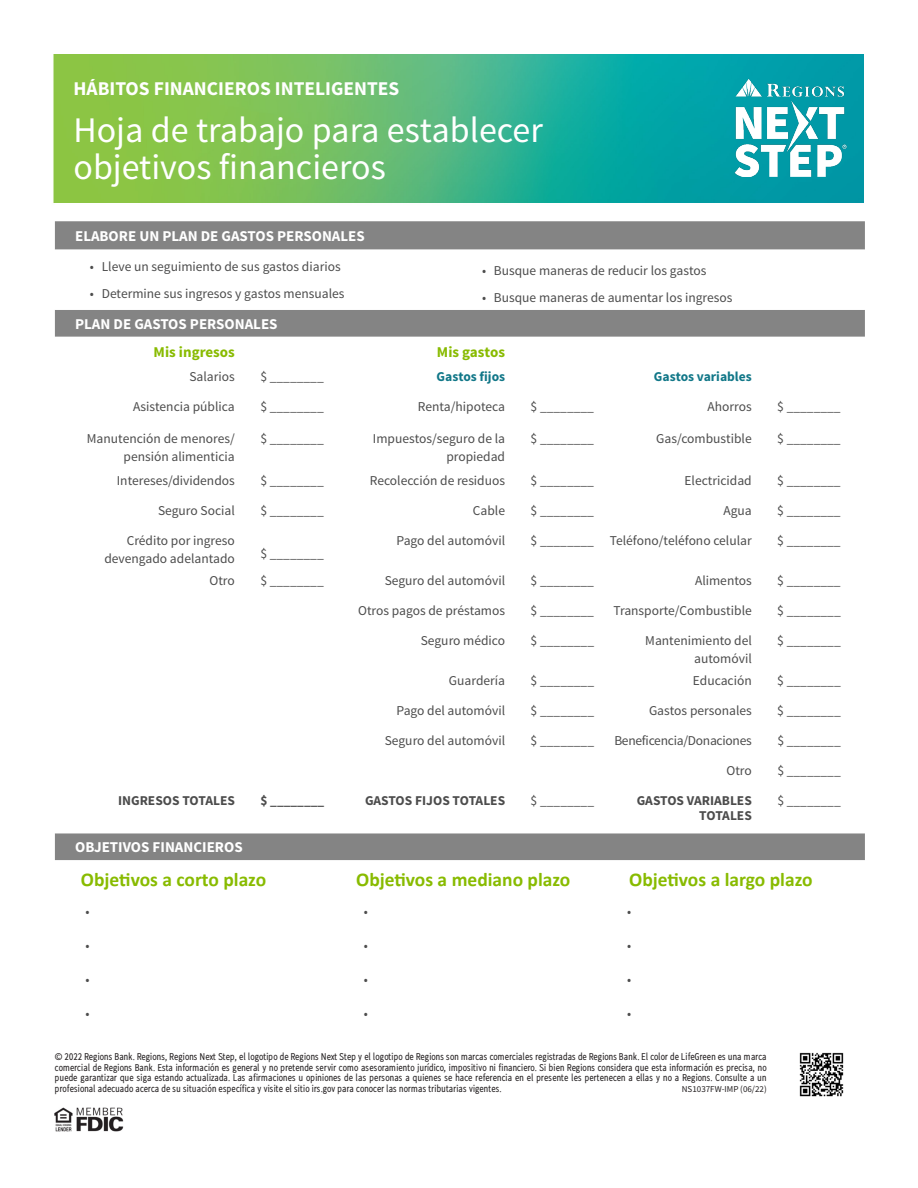
<style>
.page{position:relative;width:918px;height:1188px;background:#fff}
.page>*{position:absolute;margin:0;border:0;box-sizing:border-box;transform-origin:0 0}
.Normal_wrd_4{font:36px/37.5px "Source Sans Pro";color:#fff}
.Normal_wrd_1{font:700 19.5px "Calibri";color:#8b0}
.t1{font:700 19.5px "Source Sans Pro";color:#fff}
.Normal_wrd_2{font:700 15px "Source Sans Pro";color:#fff}
.Normal_wrd_2-2{font:700 15px "Source Sans Pro";color:#8b0}
.List_Paragraph_wrd_2{font:700 15px "Source Sans Pro";color:#8b0}
.List_Paragraph_wrd_2-2{font:13.5px/18px "Source Sans Pro";color:#4c4c4c;text-align:right}
.List_Paragraph_wrd_2-3{font:700 13.5px/15.6px "Source Sans Pro";color:#4c4c4c;text-align:right}
.List_Paragraph_wrd_2-4{font:700 13.5px "Source Sans Pro";color:#178}
.List_Paragraph_wrd_2-5{font:13.5px "Source Sans Pro";letter-spacing:-.02em;color:#4c4c4c}
.t2{font:10.5px/10.5px "Regions Sans Condensed";letter-spacing:-.005em;color:#231f20;text-align:justify}
.t3{font:9px "Source Sans Pro";color:#231f20}
</style>
<div class="page">
<img style="left:53px;top:54px;width:811px;height:173px">
<img style="left:735px;top:79px;width:114px;height:98px">
<img style="left:54px;top:1107px;width:70px;height:25px">
<img style="left:799px;top:1052px;width:45px;height:45px">
<div style="left:55px;top:221px;width:810px;height:639px;background:#848484"></div>
<svg style="left:55px;top:250px;width:810px;height:583px"></svg>
<h2 class="t1" style="left:74px;top:76px;width:327px">HÁBITOS FINANCIEROS INTELIGENTES</h2>
<p class="Normal_wrd_4" style="left:74px;top:112px;width:471px">Hoja de trabajo para establecer objetivos financieros</p>
<p class="Normal_wrd_2" style="left:75px;top:226px;width:291px">ELABORE UN PLAN DE GASTOS PERSONALES</p>
<p class="List_Paragraph_wrd_2-2" style="left:90px;top:258px;width:252px">• Lleve un seguimiento de sus gastos diarios</p>
<p class="List_Paragraph_wrd_2-2" style="left:90px;top:285px;width:256px">• Determine sus ingresos y gastos mensuales</p>
<p class="List_Paragraph_wrd_2-2" style="left:482px;top:262px;width:226px">• Busque maneras de reducir los gastos</p>
<p class="List_Paragraph_wrd_2-2" style="left:482px;top:289px;width:252px">• Busque maneras de aumentar los ingresos</p>
<p class="Normal_wrd_2" style="left:75px;top:314px;width:204px">PLAN DE GASTOS PERSONALES</p>
<p class="Normal_wrd_2-2" style="left:154px;top:343px;width:83px">Mis ingresos</p>
<p class="List_Paragraph_wrd_2" style="left:437px;top:343px;width:70px">Mis gastos</p>
<p class="List_Paragraph_wrd_2-2" style="left:189px;top:367px;width:47px">Salarios</p>
<p class="List_Paragraph_wrd_2-2" style="left:260px;top:367px;width:65px">$ ________</p>
<p class="List_Paragraph_wrd_2-4" style="left:437px;top:367px;width:70px">Gastos fijos</p>
<p class="List_Paragraph_wrd_2-4" style="left:654px;top:367px;width:99px">Gastos variables</p>
<p class="List_Paragraph_wrd_2-2" style="left:133px;top:397px;width:103px">Asistencia pública</p>
<p class="List_Paragraph_wrd_2-2" style="left:260px;top:397px;width:65px">$ ________</p>
<p class="List_Paragraph_wrd_2-2" style="left:418px;top:397px;width:89px">Renta/hipoteca</p>
<p class="List_Paragraph_wrd_2-2" style="left:531px;top:397px;width:65px">$ ________</p>
<p class="List_Paragraph_wrd_2-2" style="left:708px;top:397px;width:46px">Ahorros</p>
<p class="List_Paragraph_wrd_2-2" style="left:777px;top:397px;width:65px">$ ________</p>
<p class="List_Paragraph_wrd_2-2" style="left:87px;top:430px;width:149px">Manutención de menores/ pensión alimenticia</p>
<p class="List_Paragraph_wrd_2-2" style="left:260px;top:430px;width:65px">$ ________</p>
<p class="List_Paragraph_wrd_2-2" style="left:373px;top:430px;width:134px">Impuestos/seguro de la propiedad</p>
<p class="List_Paragraph_wrd_2-2" style="left:531px;top:430px;width:65px">$ ________</p>
<p class="List_Paragraph_wrd_2-2" style="left:656px;top:430px;width:97px">Gas/combustible</p>
<p class="List_Paragraph_wrd_2-2" style="left:777px;top:430px;width:65px">$ ________</p>
<p class="List_Paragraph_wrd_2-2" style="left:117px;top:472px;width:120px">Intereses/dividendos</p>
<p class="List_Paragraph_wrd_2-2" style="left:260px;top:472px;width:65px">$ ________</p>
<p class="List_Paragraph_wrd_2-2" style="left:370px;top:472px;width:137px">Recolección de residuos</p>
<p class="List_Paragraph_wrd_2-2" style="left:531px;top:472px;width:65px">$ ________</p>
<p class="List_Paragraph_wrd_2-2" style="left:685px;top:472px;width:69px">Electricidad</p>
<p class="List_Paragraph_wrd_2-2" style="left:777px;top:472px;width:65px">$ ________</p>
<p class="List_Paragraph_wrd_2-2" style="left:158px;top:502px;width:78px">Seguro Social</p>
<p class="List_Paragraph_wrd_2-2" style="left:260px;top:502px;width:65px">$ ________</p>
<p class="List_Paragraph_wrd_2-2" style="left:473px;top:502px;width:34px">Cable</p>
<p class="List_Paragraph_wrd_2-2" style="left:531px;top:502px;width:65px">$ ________</p>
<p class="List_Paragraph_wrd_2-2" style="left:723px;top:502px;width:30px">Agua</p>
<p class="List_Paragraph_wrd_2-2" style="left:777px;top:502px;width:65px">$ ________</p>
<p class="List_Paragraph_wrd_2-2" style="left:104px;top:532px;width:132px">Crédito por ingreso devengado adelantado</p>
<p class="List_Paragraph_wrd_2-2" style="left:397px;top:532px;width:110px">Pago del automóvil</p>
<p class="List_Paragraph_wrd_2-2" style="left:531px;top:532px;width:65px">$ ________</p>
<p class="List_Paragraph_wrd_2-2" style="left:610px;top:532px;width:143px">Teléfono/teléfono celular</p>
<p class="List_Paragraph_wrd_2-2" style="left:777px;top:532px;width:65px">$ ________</p>
<p class="List_Paragraph_wrd_2-2" style="left:260px;top:545px;width:65px">$ ________</p>
<p class="List_Paragraph_wrd_2-2" style="left:210px;top:572px;width:27px">Otro</p>
<p class="List_Paragraph_wrd_2-2" style="left:260px;top:572px;width:65px">$ ________</p>
<p class="List_Paragraph_wrd_2-2" style="left:385px;top:572px;width:122px">Seguro del automóvil</p>
<p class="List_Paragraph_wrd_2-2" style="left:531px;top:572px;width:65px">$ ________</p>
<p class="List_Paragraph_wrd_2-2" style="left:695px;top:572px;width:58px">Alimentos</p>
<p class="List_Paragraph_wrd_2-2" style="left:777px;top:572px;width:65px">$ ________</p>
<p class="List_Paragraph_wrd_2-2" style="left:358px;top:602px;width:148px">Otros pagos de préstamos</p>
<p class="List_Paragraph_wrd_2-2" style="left:531px;top:602px;width:65px">$ ________</p>
<p class="List_Paragraph_wrd_2-2" style="left:613px;top:602px;width:140px">Transporte/Combustible</p>
<p class="List_Paragraph_wrd_2-2" style="left:777px;top:602px;width:65px">$ ________</p>
<p class="List_Paragraph_wrd_2-2" style="left:421px;top:632px;width:86px">Seguro médico</p>
<p class="List_Paragraph_wrd_2-2" style="left:531px;top:632px;width:65px">$ ________</p>
<p class="List_Paragraph_wrd_2-2" style="left:645px;top:632px;width:108px">Mantenimiento del automóvil</p>
<p class="List_Paragraph_wrd_2-2" style="left:777px;top:632px;width:65px">$ ________</p>
<p class="List_Paragraph_wrd_2-2" style="left:449px;top:671px;width:58px">Guardería</p>
<p class="List_Paragraph_wrd_2-2" style="left:531px;top:671px;width:65px">$ ________</p>
<p class="List_Paragraph_wrd_2-2" style="left:693px;top:671px;width:60px">Educación</p>
<p class="List_Paragraph_wrd_2-2" style="left:777px;top:671px;width:65px">$ ________</p>
<p class="List_Paragraph_wrd_2-2" style="left:397px;top:701px;width:110px">Pago del automóvil</p>
<p class="List_Paragraph_wrd_2-2" style="left:531px;top:701px;width:65px">$ ________</p>
<p class="List_Paragraph_wrd_2-2" style="left:649px;top:701px;width:104px">Gastos personales</p>
<p class="List_Paragraph_wrd_2-2" style="left:777px;top:701px;width:65px">$ ________</p>
<p class="List_Paragraph_wrd_2-2" style="left:385px;top:731px;width:122px">Seguro del automóvil</p>
<p class="List_Paragraph_wrd_2-2" style="left:531px;top:731px;width:65px">$ ________</p>
<p class="List_Paragraph_wrd_2-5" style="left:614px;top:732px;width:139px">Beneficencia/Donaciones</p>
<p class="List_Paragraph_wrd_2-2" style="left:777px;top:731px;width:65px">$ ________</p>
<p class="List_Paragraph_wrd_2-2" style="left:727px;top:761px;width:27px">Otro</p>
<p class="List_Paragraph_wrd_2-2" style="left:777px;top:761px;width:65px">$ ________</p>
<p class="List_Paragraph_wrd_2-3" style="left:118px;top:793px;width:118px">INGRESOS TOTALES</p>
<p class="List_Paragraph_wrd_2-3" style="left:260px;top:793px;width:65px">$ ________</p>
<p class="List_Paragraph_wrd_2-3" style="left:365px;top:793px;width:142px">GASTOS FIJOS TOTALES</p>
<p class="List_Paragraph_wrd_2-2" style="left:531px;top:791px;width:65px">$ ________</p>
<p class="List_Paragraph_wrd_2-3" style="left:637px;top:793px;width:117px">GASTOS VARIABLES<br>TOTALES</p>
<p class="List_Paragraph_wrd_2-2" style="left:777px;top:791px;width:65px">$ ________</p>
<p class="Normal_wrd_2" style="left:75px;top:838px;width:169px">OBJETIVOS FINANCIEROS</p>
<p class="Normal_wrd_1" style="left:81px;top:866px;width:187px">Objetivos a corto plazo</p>
<p class="Normal_wrd_1" style="left:356px;top:866px;width:216px">Objetivos a mediano plazo</p>
<p class="Normal_wrd_1" style="left:629px;top:866px;width:185px">Objetivos a largo plazo</p>
<p class="List_Paragraph_wrd_2-2" style="left:86px;top:903px;width:6px">•</p>
<p class="List_Paragraph_wrd_2-2" style="left:86px;top:937px;width:6px">•</p>
<p class="List_Paragraph_wrd_2-2" style="left:86px;top:971px;width:6px">•</p>
<p class="List_Paragraph_wrd_2-2" style="left:86px;top:1005px;width:6px">•</p>
<p class="List_Paragraph_wrd_2-2" style="left:364px;top:903px;width:6px">•</p>
<p class="List_Paragraph_wrd_2-2" style="left:364px;top:937px;width:6px">•</p>
<p class="List_Paragraph_wrd_2-2" style="left:364px;top:971px;width:6px">•</p>
<p class="List_Paragraph_wrd_2-2" style="left:364px;top:1005px;width:6px">•</p>
<p class="List_Paragraph_wrd_2-2" style="left:627px;top:903px;width:6px">•</p>
<p class="List_Paragraph_wrd_2-2" style="left:627px;top:937px;width:6px">•</p>
<p class="List_Paragraph_wrd_2-2" style="left:627px;top:971px;width:6px">•</p>
<p class="List_Paragraph_wrd_2-2" style="left:627px;top:1005px;width:6px">•</p>
<p class="t2" style="left:55px;top:1052px;width:713px">© 2022 Regions Bank. Regions, Regions Next Step, el logotipo de Regions Next Step y el logotipo de Regions son marcas comerciales registradas de Regions Bank. El color de LifeGreen es una marca comercial de Regions Bank. Esta información es general y no pretende servir como asesoramiento jurídico, impositivo ni financiero. Si bien Regions considera que esta información es precisa, no puede garantizar que siga estando actualizada. Las afirmaciones u opiniones de las personas a quienes se hace referencia en el presente les pertenecen a ellas y no a Regions. Consulte a un profesional adecuado acerca de su situación específica y visite el sitio irs.gov para conocer las normas tributarias vigentes.</p>
<p class="t3" style="left:682px;top:1084px;width:86px">NS1037FW-IMP (06/22)</p>
</div>
